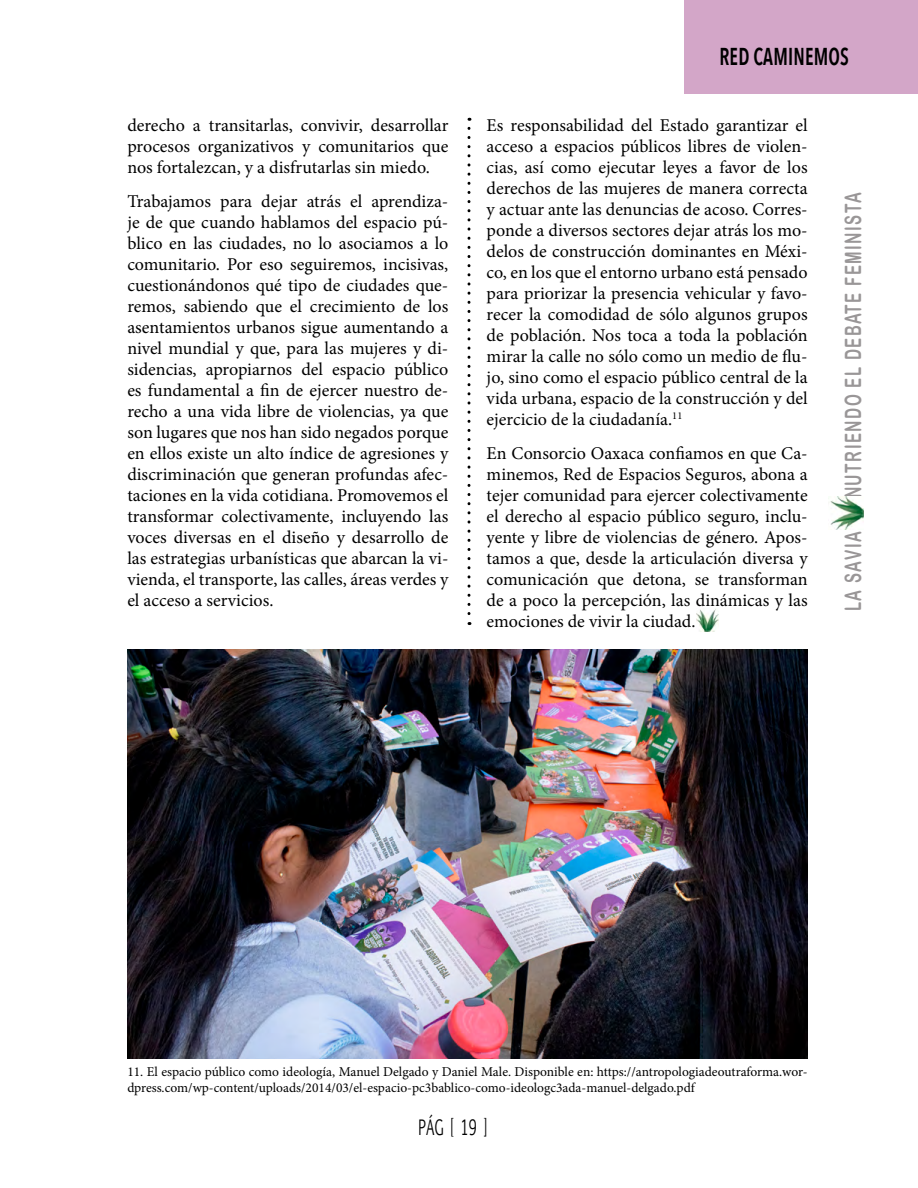
<style>
.page{position:relative;width:918px;height:1188px;background:#fff}
.page>*{position:absolute;margin:0;border:0;box-sizing:border-box;transform-origin:0 0}
.t1{font:600 24.3px "Avenir Next Condensed";letter-spacing:.01em;color:#000;scale:.8 1}
.t2{font:22.5px "Arial Rounded MT Bold";letter-spacing:.1em;color:#999697;scale:.67 1}
.t3{font:20.25px "Euphemia UCAS";color:#000;scale:.67 1}
.t4{font:18px/21px "Minion Pro";color:#000;text-align:justify}
.t5{font:13.5px/16.2px "Minion Pro";color:#000}
</style>
<div class="page">
<div style="left:685px;top:0;width:233px;height:94px;background:#d3a6c8"></div>
<img style="left:830px;top:497px;width:33px;height:32px">
<svg style="left:468px;top:128px;width:3px;height:497px"></svg>
<img style="left:697px;top:609px;width:21px;height:23px">
<img style="left:127px;top:649px;width:681px;height:410px">
<p class="t4" style="left:127px;top:115px;width:323px">derecho a transitarlas, convivir, desarrollar procesos organizativos y comunitarios que nos fortalezcan, y a disfrutarlas sin miedo.</p>
<p class="t4" style="left:127px;top:190px;width:323px">Trabajamos para dejar atrás el aprendiza&shy;je de que cuando hablamos del espacio pú&shy;blico en las ciudades, no lo asociamos a lo comunitario. Por eso seguiremos, incisivas, cuestionándonos qué tipo de ciudades que&shy;remos, sabiendo que el crecimiento de los asentamientos urbanos sigue aumentando a nivel mundial y que, para las mujeres y di&shy;sidencias, apropiarnos del espacio público es fundamental a fin de ejercer nuestro de&shy;recho a una vida libre de violencias, ya que son lugares que nos han sido negados porque en ellos existe un alto índice de agresiones y discriminación que generan profundas afec&shy;taciones en la vida cotidiana. Promovemos el transformar colectivamente, incluyendo las voces diversas en el diseño y desarrollo de las estrategias urbanísticas que abarcan la vi&shy;vienda, el transporte, las calles, áreas verdes y el acceso a servicios.</p>
<h1 class="t1" style="left:719px;top:36px;width:163px">RED CAMINEMOS</h1>
<p class="t4" style="left:487px;top:115px;width:323px">Es responsabilidad del Estado garantizar el acceso a espacios públicos libres de violen&shy;cias, así como ejecutar leyes a favor de los derechos de las mujeres de manera correcta y actuar ante las denuncias de acoso. Corres&shy;ponde a diversos sectores dejar atrás los mo&shy;delos de construcción dominantes en Méxi&shy;co, en los que el entorno urbano está pensado para priorizar la presencia vehicular y favo&shy;recer la comodidad de sólo algunos grupos de población. Nos toca a toda la población mirar la calle no sólo como un medio de flu&shy;jo, sino como el espacio público central de la vida urbana, espacio de la construcción y del ejercicio de la ciudadanía.<sup>11</sup></p>
<p class="t4" style="left:487px;top:442px;width:323px">En Consorcio Oaxaca confiamos en que Ca&shy;minemos, Red de Espacios Seguros, abona a tejer comunidad para ejercer colectivamente el derecho al espacio público seguro, inclu&shy;yente y libre de violencias de género. Apos&shy;tamos a que, desde la articulación diversa y comunicación que detona, se transforman de a poco la percepción, las dinámicas y las emociones de vivir la ciudad.</p>
<p class="t2" style="left:840px;top:498px;width:458px;rotate:-90deg">NUTRIENDO EL DEBATE FEMINISTA</p>
<p class="t2" style="left:840px;top:611px;width:120px;rotate:-90deg">LA SAVIA</p>
<p class="t5" style="left:127px;top:1064px;width:682px">11. El espacio público como ideología, Manuel Delgado y Daniel Male. Disponible en: https://antropologiadeoutraforma.wor&shy;dpress.com/wp-content/uploads/2014/03/el-espacio-pc3bablico-como-ideologc3ada-manuel-delgado.pdf</p>
<p class="t3" style="left:419px;top:1113px;width:104px">PÁG [ 19 ]</p>
</div>
